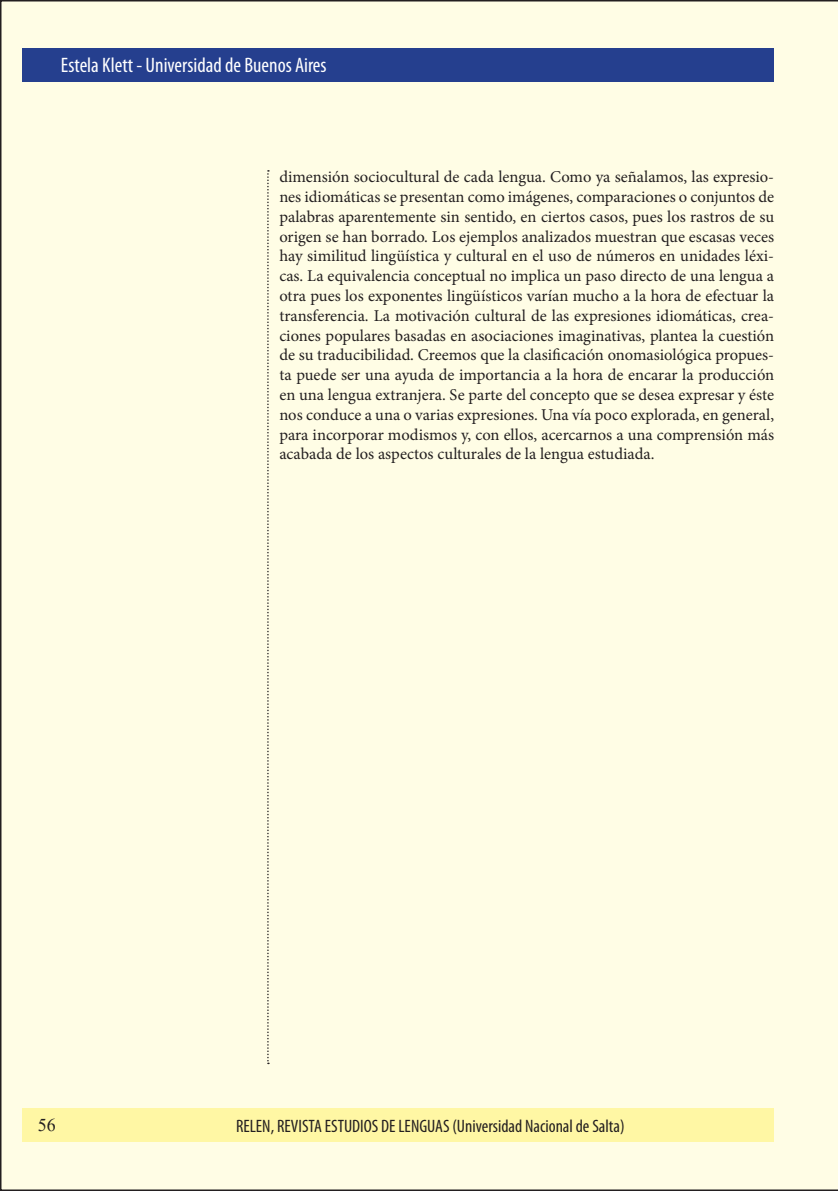
<style>
.page{position:relative;width:838px;height:1191px;background:#fffde5}
.page>*{position:absolute;margin:0;border:0;box-sizing:border-box;transform-origin:0 0}
.t1{font:condensed 21px "Myriad Pro";color:#fff}
.t2{font:condensed 18px "Myriad Pro";color:#231f20}
.t3{font:18px "Times New Roman";color:#231f20}
.t4{font:16.5px/19.8px "Minion Pro";color:#231f20;text-align:justify}
</style>
<div class="page">
<div style="left:23px;top:48px;width:751px;height:34px;background:#253f8e"></div>
<div style="left:22px;top:1108px;width:751px;height:34px;background:#fff7a4"></div>
<svg style="left:267px;top:170px;width:2px;height:894px;background:#c3c1af"></svg>
<p class="t1" style="left:61px;top:52px;width:267px">Estela Klett - Universidad de Buenos Aires</p>
<p class="t4" style="left:279px;top:167px;width:496px">dimensión sociocultural de cada lengua. Como ya señalamos, las expresio&shy;nes idiomáticas se presentan como imágenes, comparaciones o conjuntos de palabras aparentemente sin sentido, en ciertos casos, pues los rastros de su origen se han borrado. Los ejemplos analizados muestran que escasas veces hay similitud lingüística y cultural en el uso de números en unidades léxi&shy;cas. La equivalencia conceptual no implica un paso directo de una lengua a otra pues los exponentes lingüísticos varían mucho a la hora de efectuar la transferencia. La motivación cultural de las expresiones idiomáticas, crea&shy;ciones populares basadas en asociaciones imaginativas, plantea la cuestión de su traducibilidad. Creemos que la clasificación onomasiológica propues&shy;ta puede ser una ayuda de importancia a la hora de encarar la producción en una lengua extranjera. Se parte del concepto que se desea expresar y éste nos conduce a una o varias expresiones. Una vía poco explorada, en general, para incorporar modismos y, con ellos, acercarnos a una comprensión más acabada de los aspectos culturales de la lengua estudiada.</p>
<p class="t3" style="left:38px;top:1112px;width:19px">56</p>
<p class="t2" style="left:236px;top:1115px;width:390px">RELEN, REVISTA ESTUDIOS DE LENGUAS (Universidad Nacional de Salta)</p>
</div>
